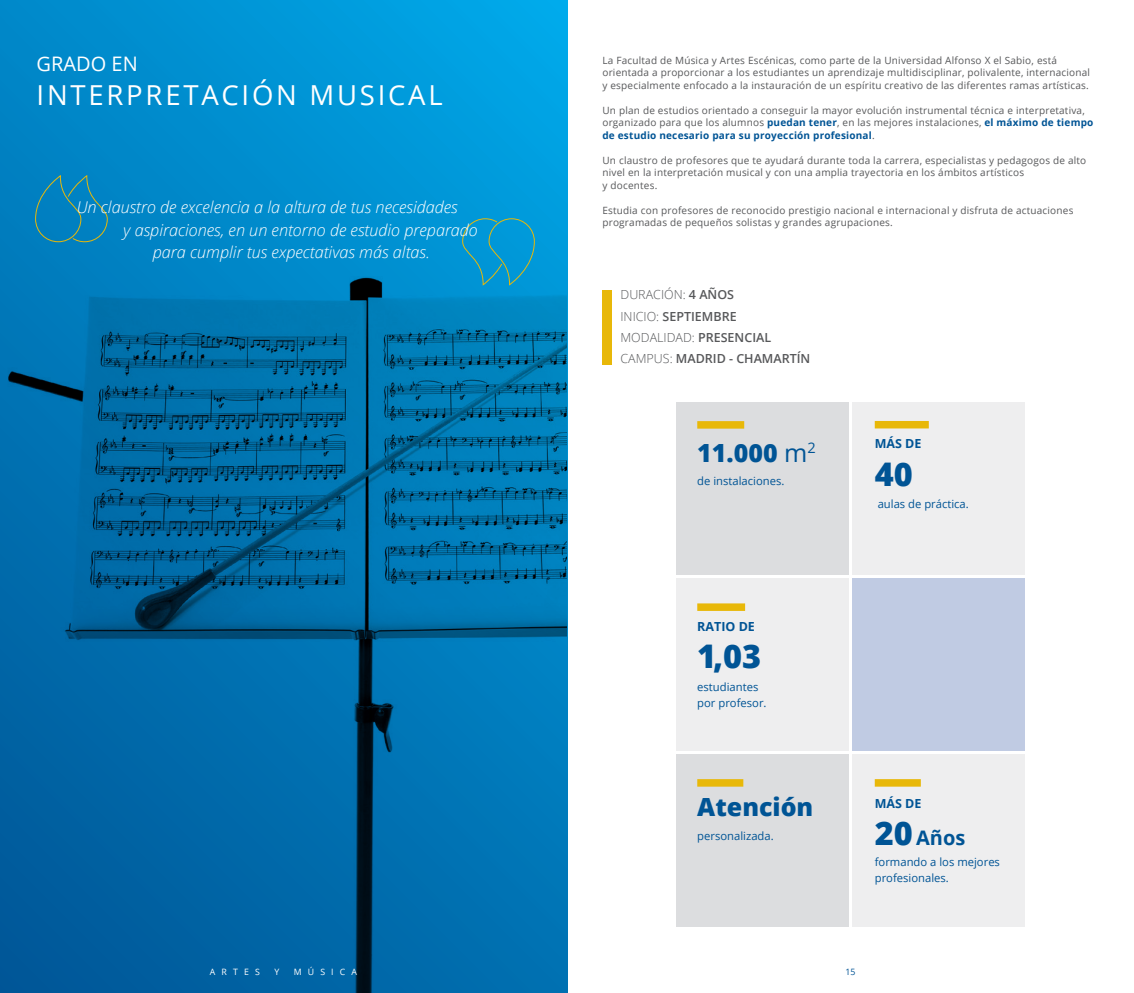
<style>
.page{position:relative;width:1134px;height:993px;background:#fff}
.page>*{position:absolute;margin:0;border:0;box-sizing:border-box;transform-origin:0 0}
.t1{font:800 32.5px "Open Sans";color:#005495}
.t2{font:27.5px "Open Sans";letter-spacing:.1em;color:#fff}
.t3{font:800 25px "Open Sans";color:#005495}
.t4{font:20px "Open Sans";color:#fff}
.t5{font:700 20px "Open Sans";color:#005495}
.t6{font:italic 300 16.25px "Open Sans";color:#fff}
.t7{font:600 12.5px "Open Sans";color:#57585a}
.t8{font:300 12.5px "Open Sans";color:#57585a}
.t9{font:700 12.5px "Open Sans";color:#005495}
.t10{font:11.25px/16.2px "Open Sans";color:#005495}
.t11{font:10px/12.5px "Open Sans";letter-spacing:.02em;color:#57585a}
.t12{font:8.75px "Open Sans";letter-spacing:.7em;color:#fff}
.t13{font:8.75px "Open Sans";color:#005495}
.s1{font-weight:700;color:#005495}
.s2{font-weight:600}
.s3{font-weight:300}
.s4{font-weight:400}
.s5{font-weight:800;font-size:32.5px}
</style>
<div class="page">
<svg style="left:0;top:0;width:567px;height:992px;background:#0075b1"></svg>
<div style="left:602px;top:290px;width:10px;height:74px;background:#e8b809"></div>
<div style="left:35px;top:176px;width:46px;height:66px;border:1px solid #e8b809;border-radius:22px"></div>
<svg style="left:68px;top:175px;width:40px;height:67px;background:#0e85b6"></svg>
<div style="left:489px;top:218px;width:45px;height:67px;border:1px solid #e8b809;border-radius:22px"></div>
<svg style="left:462px;top:218px;width:40px;height:67px;background:#0f98c9"></svg>
<div style="left:676px;top:578px;width:173px;height:172px;background:#eeeeef"></div>
<div style="left:852px;top:402px;width:172px;height:173px;background:#eeeeef"></div>
<div style="left:676px;top:754px;width:173px;height:172px;background:#dcdddf"></div>
<div style="left:852px;top:578px;width:172px;height:172px;background:#c0cbe3"></div>
<div style="left:676px;top:402px;width:173px;height:173px;background:#dcdddf"></div>
<div style="left:852px;top:754px;width:172px;height:172px;background:#eeeeef"></div>
<div style="left:875px;top:421px;width:54px;height:7px;background:#e8b809"></div>
<div style="left:697px;top:603px;width:48px;height:7px;background:#e8b809"></div>
<svg style="left:697px;top:779px;width:46px;height:7px"></svg>
<div style="left:697px;top:421px;width:47px;height:7px;background:#e8b809"></div>
<svg style="left:875px;top:779px;width:46px;height:7px"></svg>
<p class="t4" style="left:37px;top:50px;width:103px">GRADO EN</p>
<p class="t2" style="left:37px;top:76px;width:408px">INTERPRETACIÓN MUSICAL</p>
<p class="t6" style="left:77px;top:196px;width:382px">Un claustro de excelencia a la altura de tus necesidades</p>
<p class="t6" style="left:123px;top:218px;width:356px">y aspiraciones, en un entorno de estudio preparado</p>
<p class="t6" style="left:153px;top:241px;width:279px">para cumplir tus expectativas más altas.</p>
<p class="t12" style="left:210px;top:965px;width:51px">ARTES</p>
<p class="t12" style="left:274px;top:965px;width:6px">Y</p>
<p class="t12" style="left:294px;top:965px;width:65px">MÚSICA</p>
<p class="t11" style="left:602px;top:53px;width:489px">La Facultad de Música y Artes Escénicas, como parte de la Universidad Alfonso X el Sabio, está orientada a proporcionar a los estudiantes un aprendizaje multidisciplinar, polivalente, internacional y especialmente enfocado a la instauración de un espíritu creativo de las diferentes ramas artísticas.</p>
<p class="t11" style="left:602px;top:103px;width:492px">Un plan de estudios orientado a conseguir la mayor evolución instrumental técnica e interpretativa, organizado para que los alumnos <span class="s1">puedan tener</span>, en las mejores instalaciones, <span class="s1">el máximo de tiempo de estudio necesario para su proyección profesional</span>.</p>
<p class="t11" style="left:602px;top:153px;width:485px">Un claustro de profesores que te ayudará durante toda la carrera, especialistas y pedagogos de alto nivel en la interpretación musical y con una amplia trayectoria en los ámbitos artísticos<br>y docentes.</p>
<p class="t11" style="left:602px;top:203px;width:472px">Estudia con profesores de reconocido prestigio nacional e internacional y disfruta de actuaciones programadas de pequeños solistas y grandes agrupaciones.</p>
<p class="t8" style="left:620px;top:286px;width:115px">DURACIÓN: <span class="s2">4 AÑOS</span></p>
<p class="t7" style="left:620px;top:307px;width:118px"><span class="s3">INICIO:</span> SEPTIEMBRE</p>
<p class="t8" style="left:620px;top:329px;width:152px">MODALIDAD: <span class="s2">PRESENCIAL</span></p>
<p class="t7" style="left:620px;top:350px;width:191px"><span class="s3">CAMPUS:</span> MADRID - CHAMARTÍN</p>
<p class="t3" style="left:697px;top:433px;width:120px">11.000 <span class="s4">m</span><sup>2</sup></p>
<p class="t10" style="left:697px;top:472px;width:89px">de instalaciones.</p>
<p class="t9" style="left:875px;top:435px;width:48px">MÁS DE</p>
<p class="t1" style="left:875px;top:449px;width:40px">40</p>
<p class="t10" style="left:878px;top:495px;width:93px">aulas de práctica.</p>
<p class="t9" style="left:697px;top:617px;width:59px">RATIO DE</p>
<p class="t1" style="left:697px;top:631px;width:65px">1,03</p>
<p class="t10" style="left:697px;top:678px;width:71px">estudiantes por profesor.</p>
<p class="t3" style="left:697px;top:787px;width:118px">Atención</p>
<p class="t10" style="left:697px;top:827px;width:78px">personalizada.</p>
<p class="t9" style="left:875px;top:793px;width:48px">MÁS DE</p>
<p class="t5" style="left:875px;top:823px;width:92px"><span class="s5">20</span> Años</p>
<p class="t10" style="left:875px;top:853px;width:127px">formando a los mejores profesionales.</p>
<p class="t13" style="left:845px;top:965px;width:12px">15</p>
</div>
